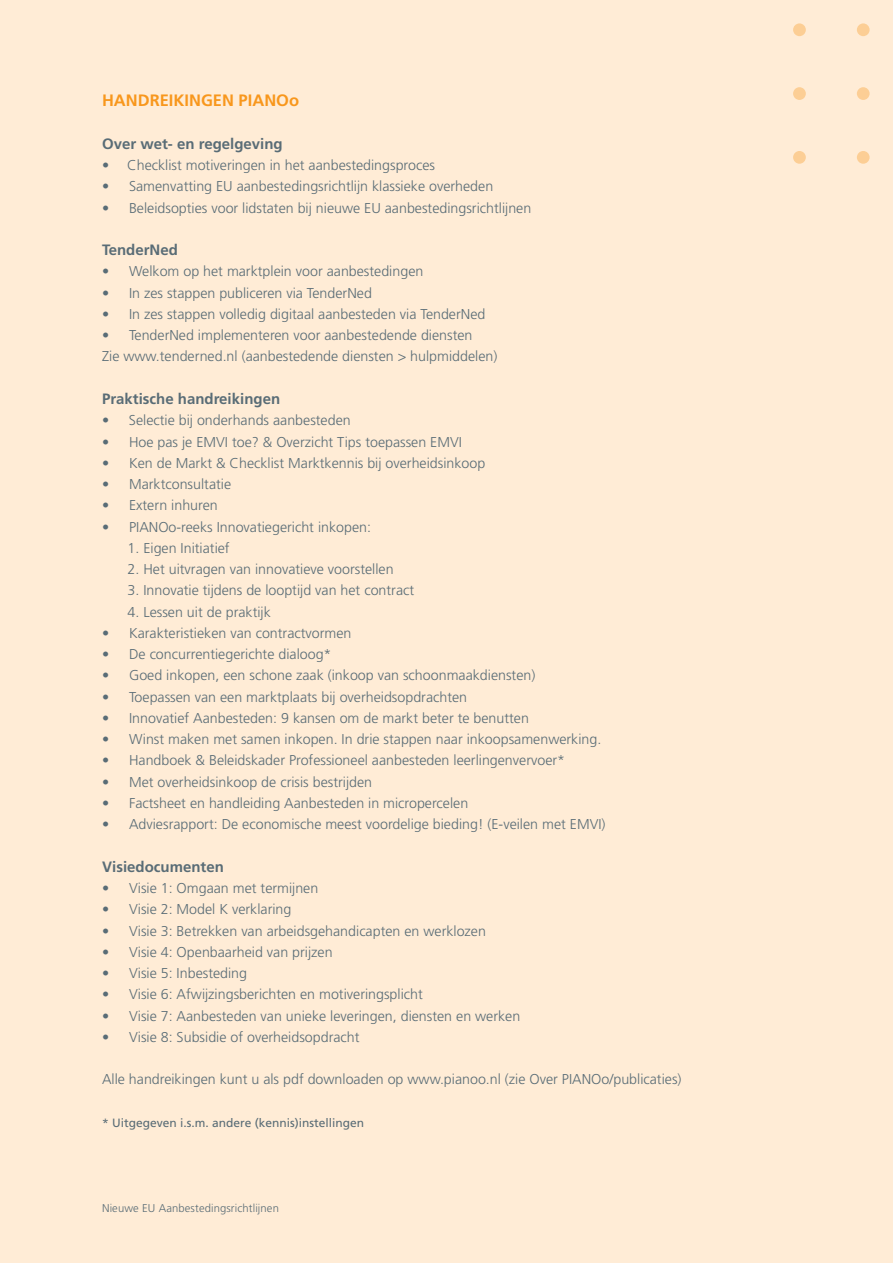
<style>
.page{position:relative;width:893px;height:1263px;background:#fff}
.page>*{position:absolute;margin:0;border:0;box-sizing:border-box;transform-origin:0 0}
.t1{font:700 16.5px "Frutiger";color:#f8971d}
.t2{font:700 15px "Frutiger";color:#596c76}
.t3{font:300 14.25px/21.3px "Frutiger";color:#596c76}
.t4{font:12px "Frutiger";color:#596c76}
.t5{font:300 11.25px "Frutiger";letter-spacing:.01em;color:#596c76}
</style>
<div class="page">
<div style="left:1px;top:0;width:892px;height:1263px;background:#ffecd6"></div>
<svg style="left:793px;top:23px;width:13px;height:13px"></svg>
<svg style="left:793px;top:87px;width:13px;height:13px"></svg>
<svg style="left:793px;top:151px;width:13px;height:13px"></svg>
<svg style="left:857px;top:23px;width:13px;height:13px"></svg>
<svg style="left:857px;top:87px;width:13px;height:13px"></svg>
<svg style="left:857px;top:151px;width:13px;height:13px"></svg>
<p class="t1" style="left:102px;top:91px;width:199px">HANDREIKINGEN PIANOo</p>
<p class="t2" style="left:102px;top:135px;width:182px">Over wet- en regelgeving</p>
<p class="t3" style="left:102px;top:155px;width:334px">• Checklist motiveringen in het aanbestedingsproces</p>
<p class="t3" style="left:102px;top:176px;width:393px">• Samenvatting EU aanbestedingsrichtlijn klassieke overheden</p>
<p class="t3" style="left:102px;top:197px;width:431px">• Beleidsopties voor lidstaten bij nieuwe EU aanbestedingsrichtlijnen</p>
<p class="t2" style="left:102px;top:241px;width:77px">TenderNed</p>
<p class="t3" style="left:102px;top:261px;width:323px">• Welkom op het marktplein voor aanbestedingen</p>
<p class="t3" style="left:102px;top:282px;width:271px">• In zes stappen publiceren via TenderNed</p>
<p class="t3" style="left:102px;top:304px;width:385px">• In zes stappen volledig digitaal aanbesteden via TenderNed</p>
<p class="t3" style="left:102px;top:325px;width:397px">• TenderNed implementeren voor aanbestedende diensten<br>Zie www.tenderned.nl (aanbestedende diensten &gt; hulpmiddelen)</p>
<p class="t2" style="left:102px;top:390px;width:180px">Praktische handreikingen</p>
<p class="t3" style="left:102px;top:410px;width:250px">• Selectie bij onderhands aanbesteden</p>
<p class="t3" style="left:102px;top:431px;width:361px">• Hoe pas je EMVI toe? &amp; Overzicht Tips toepassen EMVI</p>
<p class="t3" style="left:102px;top:452px;width:385px">• Ken de Markt &amp; Checklist Marktkennis bij overheidsinkoop</p>
<p class="t3" style="left:102px;top:474px;width:131px">• Marktconsultatie</p>
<p class="t3" style="left:102px;top:495px;width:117px">• Extern inhuren</p>
<p class="t3" style="left:102px;top:516px;width:271px">• PIANOo-reeks Innovatiegericht inkopen:</p>
<p class="t3" style="left:128px;top:537px;width:104px">1. Eigen Initiatief</p>
<p class="t3" style="left:128px;top:559px;width:268px">2. Het uitvragen van innovatieve voorstellen</p>
<p class="t3" style="left:128px;top:580px;width:288px">3. Innovatie tijdens de looptijd van het contract</p>
<p class="t3" style="left:128px;top:601px;width:145px">4. Lessen uit de praktijk</p>
<p class="t3" style="left:102px;top:622px;width:251px">• Karakteristieken van contractvormen</p>
<p class="t3" style="left:102px;top:644px;width:231px">• De concurrentiegerichte dialoog*</p>
<p class="t3" style="left:102px;top:665px;width:435px">• Goed inkopen, een schone zaak (inkoop van schoonmaakdiensten)</p>
<p class="t3" style="left:102px;top:686px;width:367px">• Toepassen van een marktplaats bij overheidsopdrachten</p>
<p class="t3" style="left:102px;top:707px;width:428px">• Innovatief Aanbesteden: 9 kansen om de markt beter te benutten</p>
<p class="t3" style="left:102px;top:729px;width:501px">• Winst maken met samen inkopen. In drie stappen naar inkoopsamenwerking.</p>
<p class="t3" style="left:102px;top:750px;width:465px">• Handboek &amp; Beleidskader Professioneel aanbesteden leerlingenvervoer*</p>
<p class="t3" style="left:102px;top:771px;width:272px">• Met overheidsinkoop de crisis bestrijden</p>
<p class="t3" style="left:102px;top:793px;width:368px">• Factsheet en handleiding Aanbesteden in micropercelen</p>
<p class="t3" style="left:102px;top:814px;width:505px">• Adviesrapport: De economische meest voordelige bieding! (E-veilen met EMVI)</p>
<p class="t2" style="left:102px;top:858px;width:123px">Visiedocumenten</p>
<p class="t3" style="left:102px;top:878px;width:218px">• Visie 1: Omgaan met termijnen</p>
<p class="t3" style="left:102px;top:899px;width:191px">• Visie 2: Model K verklaring</p>
<p class="t3" style="left:102px;top:920px;width:385px">• Visie 3: Betrekken van arbeidsgehandicapten en werklozen</p>
<p class="t3" style="left:102px;top:941px;width:232px">• Visie 4: Openbaarheid van prijzen</p>
<p class="t3" style="left:102px;top:963px;width:147px">• Visie 5: Inbesteding</p>
<p class="t3" style="left:102px;top:984px;width:322px">• Visie 6: Afwijzingsberichten en motiveringsplicht</p>
<p class="t3" style="left:102px;top:1005px;width:420px">• Visie 7: Aanbesteden van unieke leveringen, diensten en werken</p>
<p class="t3" style="left:102px;top:1026px;width:259px">• Visie 8: Subsidie of overheidsopdracht</p>
<p class="t3" style="left:102px;top:1069px;width:581px">Alle handreikingen kunt u als pdf downloaden op www.pianoo.nl (zie Over PIANOo/publicaties)</p>
<p class="t4" style="left:102px;top:1116px;width:264px">* Uitgegeven i.s.m. andere (kennis)instellingen</p>
<p class="t5" style="left:102px;top:1202px;width:178px">Nieuwe EU Aanbestedingsrichtlijnen</p>
</div>
